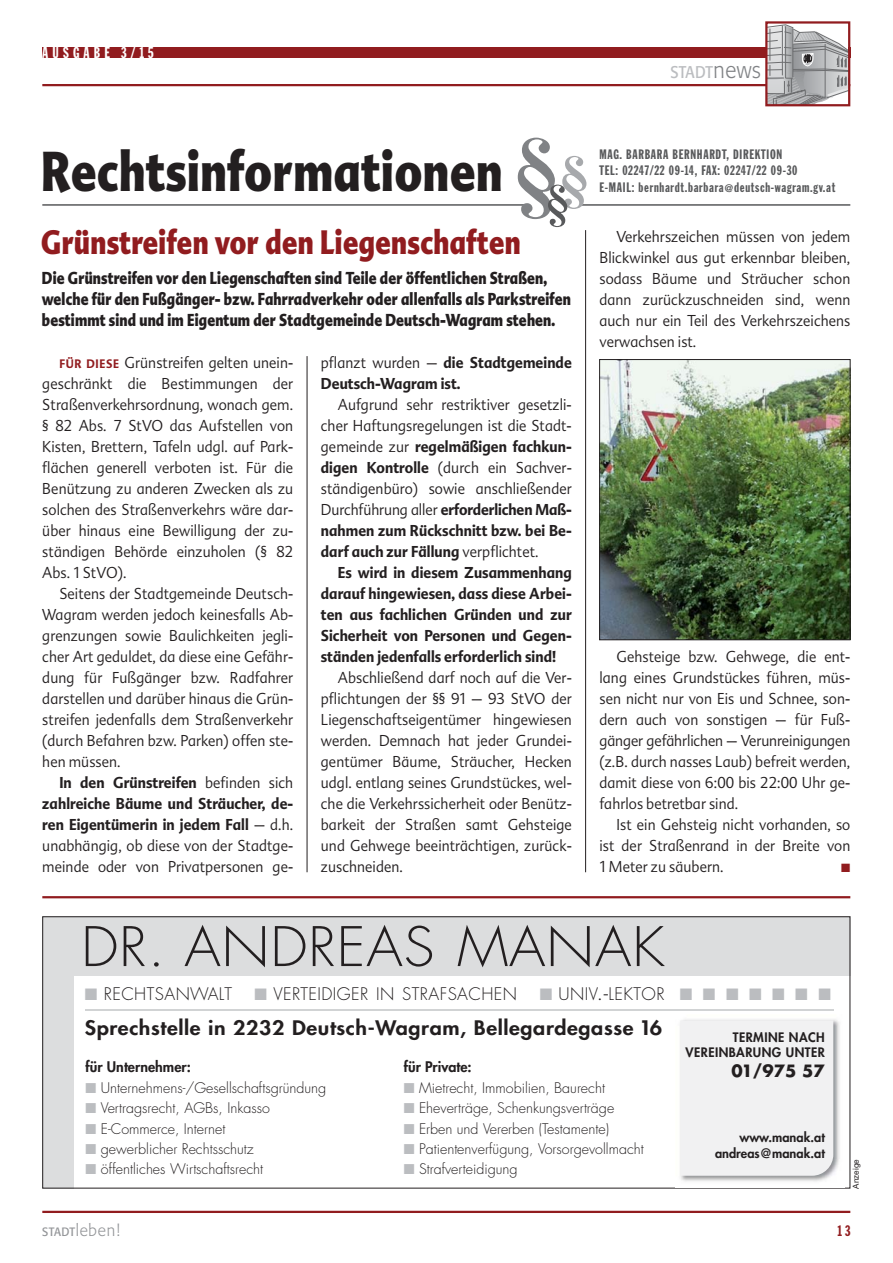
<style>
.page{position:relative;width:893px;height:1263px;background:#fff}
.page>*{position:absolute;margin:0;border:0;box-sizing:border-box;transform-origin:0 0}
.t1{font:700 99px "Bodoni";color:#808285}
.t2{font:900 54.75px "Advert";letter-spacing:.02em;color:#231f20;scale:.8 1}
.t3{font:300 52.95px "Futura";letter-spacing:.01em;color:#231f20;scale:1.08 1}
.t4{font:700 51.6px "Bodoni";color:#58595b}
.t5{font:900 33px "Advert";letter-spacing:.02em;color:#911c1f;scale:.8 1}
.t6{font:800 19.5px "Futura";letter-spacing:.03em;color:#231f20;scale:1.1 1}
.t7{font:900 16.8px/21px "Advert";letter-spacing:.015em;color:#231f20;scale:.8 1}
.t8{font:300 16.8px "Futura";letter-spacing:.025em;color:#231f20}
.t9{font:16.8px "Formata";letter-spacing:-.01em;color:#bbbdc0;scale:.9 1}
.t10{font:300 16.5px "Formata";letter-spacing:.05em;color:#939598;scale:.95 1}
.t11{font:700 16.5px "Futura";color:#231f20}
.t12{font:15.6px "Franklin Gothic Extra Cond";letter-spacing:.27em;color:#fff}
.t13{font:300 15.3px/21px "Advert";letter-spacing:.005em;color:#231f20;text-align:justify;scale:.9 1}
.t14{font:700 15.3px/21px "Advert";letter-spacing:.005em;color:#231f20;scale:.9 1}
.t15{font:15px "Franklin Gothic Extra Cond";color:#911c1f}
.t16{font:300 14.25px "Futura";color:#231f20}
.t17{font:800 14.25px "Futura";color:#231f20}
.t18{font:13.5px/16.5px "Franklin Gothic Extra Cond";letter-spacing:.055em;color:#58595b}
.t19{font:800 12.75px/15.8px "Futura";letter-spacing:.035em;color:#231f20;text-align:right}
.t20{font:800 12.75px/15.8px "Futura";color:#231f20;text-align:right}
.t21{font:12px "Zapf Dingbats";color:#911c1f}
.t22{font:8.25px "Helvetica Neue";color:#231f20}
.s1{font-weight:300;font-size:23.25px;color:#808285}
.s2{font-size:64.5px;color:#a7a9ac}
.s3{font-weight:700;font-size:12px;color:#911c1f}
.s4{font-weight:700}
.s5{font-weight:300}
.s6{color:#bbbdc0}
.s7{font-size:22.5px}
.s8{font-weight:400;font-size:12px}
</style>
<div class="page">
<hr style="left:42px;top:896px;width:808px;height:2px;background:#911c1f">
<div style="left:42px;top:47px;width:808px;height:10px;background:#911c1f"></div>
<hr style="left:42px;top:84px;width:808px;height:2px;background:#911c1f">
<hr style="left:42px;top:1211px;width:808px;height:2px;background:#911c1f">
<svg style="left:768px;top:24px;width:79px;height:79px;background:#b7b8ba"></svg>
<div style="left:765px;top:21px;width:85px;height:85px;border:2px solid #911c1f"></div>
<hr style="left:42px;top:204px;width:484px;height:2px;background:#58595b">
<hr style="left:581px;top:204px;width:269px;height:2px;background:#58595b">
<hr style="left:307px;top:356px;width:1px;height:516px;background:#231f20">
<hr style="left:585px;top:230px;width:1px;height:642px;background:#231f20">
<div style="left:42px;top:916px;width:808px;height:273px;background:#dcddde"></div>
<div style="left:74px;top:976px;width:776px;height:213px;background:#fff"></div>
<hr style="left:85px;top:1009px;width:748px;height:2px;background:#d1d3d4">
<img style="left:680px;top:1019px;width:160px;height:163px">
<div style="left:680px;top:1021px;width:153px;height:155px;background:#f1f1f2"></div>
<img style="left:601px;top:361px;width:247px;height:277px">
<div style="left:599px;top:359px;width:251px;height:281px;border:1px solid #231f20"></div>
<p class="t12" style="left:42px;top:47px;width:113px">AUSGABE 3/15</p>
<p class="t9" style="left:670px;top:65px;width:102px">STADT<span class="s1">news</span></p>
<h1 class="t1" style="left:511px;top:138px;width:80px">§<span class="s2">§</span></h1>
<h2 class="t2" style="left:41px;top:150px;width:578px">Rechtsinformationen</h2>
<h3 class="t5" style="left:41px;top:229px;width:601px">Grünstreifen vor den Liegenschaften</h3>
<p class="t7" style="left:42px;top:270px;width:662px">Die Grünstreifen vor den Liegenschaften sind Teile der öffentlichen Straßen, welche für den Fußgänger- bzw. Fahrradverkehr oder allenfalls als Parkstreifen bestimmt sind und im Eigentum der Stadtgemeinde Deutsch-Wagram stehen.</p>
<p class="t13" style="left:42px;top:354px;width:280px;text-indent:17px"><span class="s3">FÜR DIESE</span> Grünstreifen gelten unein&shy;geschränkt die Bestimmungen der Straßenverkehrsordnung, wonach gem. § 82 Abs. 7 StVO das Aufstellen von Kisten, Brettern, Tafeln udgl. auf Park&shy;flächen generell verboten ist. Für die Benützung zu anderen Zwecken als zu solchen des Straßenverkehrs wäre dar&shy;über hinaus eine Bewilligung der zu&shy;ständigen Behörde einzuholen (§ 82<br>Abs. 1 StVO).</p>
<p class="t13" style="left:42px;top:585px;width:280px;text-indent:17px">Seitens der Stadtgemeinde Deutsch-Wagram werden jedoch keinesfalls Ab&shy;grenzungen sowie Baulichkeiten jegli&shy;cher Art geduldet, da diese eine Gefähr&shy;dung für Fußgänger bzw. Radfahrer darstellen und darüber hinaus die Grün&shy;streifen jedenfalls dem Straßenverkehr (durch Befahren bzw. Parken) offen ste&shy;hen müssen.</p>
<p class="t13" style="left:42px;top:774px;width:280px;text-indent:17px"><span class="s4">In den Grünstreifen</span> befinden sich <span class="s4">zahlreiche Bäume und Sträucher, de&shy;ren Eigentümerin in jedem Fall</span> – d.h. unabhängig, ob diese von der Stadtge&shy;meinde oder von Privatpersonen ge-</p>
<h3 class="t4" style="left:545px;top:185px;width:27px">§</h3>
<p class="t14" style="left:321px;top:354px;width:280px"><span class="s5">pflanzt wurden –</span> die Stadtgemeinde<br>Deutsch-Wagram ist.</p>
<p class="t13" style="left:321px;top:396px;width:280px;text-indent:17px">Aufgrund sehr restriktiver gesetzli&shy;cher Haftungsregelungen ist die Stadt&shy;gemeinde zur <span class="s4">regelmäßigen fachkun&shy;digen Kontrolle</span> (durch ein Sachver&shy;ständigenbüro) sowie anschließender Durchführung aller <span class="s4">erforderlichen Maß&shy;nahmen zum Rückschnitt bzw. bei Be&shy;darf auch zur Fällung</span> verpflichtet.</p>
<p class="t14" style="left:321px;top:564px;width:280px;text-align:justify;text-indent:17px">Es wird in diesem Zusammenhang darauf hingewiesen, dass diese Arbei&shy;ten aus fachlichen Gründen und zur Sicherheit von Personen und Gegen&shy;ständen jedenfalls erforderlich sind!</p>
<p class="t13" style="left:321px;top:669px;width:280px;text-indent:17px">Abschließend darf noch auf die Ver&shy;pflichtungen der §§ 91 – 93 StVO der Liegenschaftseigentümer hingewiesen werden. Demnach hat jeder Grundei&shy;gentümer Bäume, Sträucher, Hecken udgl. entlang seines Grundstückes, wel&shy;che die Verkehrssicherheit oder Benütz&shy;barkeit der Straßen samt Gehsteige und Gehwege beeinträchtigen, zurück&shy;zuschneiden.</p>
<p class="t18" style="left:599px;top:146px;width:199px">MAG. BARBARA BERNHARDT, DIREKTION<br>TEL: 02247/22 09-14, FAX: 02247/22 09-30</p>
<p class="t18" style="left:599px;top:179px;width:237px">E-MAIL: bernhardt.barbara@deutsch-wagram.gv.at</p>
<p class="t13" style="left:599px;top:228px;width:280px;text-indent:17px">Verkehrszeichen müssen von jedem Blickwinkel aus gut erkennbar bleiben, sodass Bäume und Sträucher schon dann zurückzuschneiden sind, wenn auch nur ein Teil des Verkehrszeichens verwachsen ist.</p>
<p class="t13" style="left:599px;top:648px;width:280px;text-indent:17px">Gehsteige bzw. Gehwege, die ent&shy;lang eines Grundstückes führen, müs&shy;sen nicht nur von Eis und Schnee, son&shy;dern auch von sonstigen – für Fuß&shy;gänger gefährlichen – Verunreinigungen (z.B. durch nasses Laub) befreit werden, damit diese von 6:00 bis 22:00 Uhr ge&shy;fahrlos betretbar sind.</p>
<p class="t13" style="left:599px;top:816px;width:280px;text-indent:17px">Ist ein Gehsteig nicht vorhanden, so ist der Straßenrand in der Breite von 1 Meter zu säubern.</p>
<p class="t21" style="left:841px;top:862px;width:11px">■</p>
<h3 class="t3" style="left:81px;top:922px;width:542px">DR. ANDREAS MANAK</h3>
<p class="t8" style="left:85px;top:986px;width:149px"><span class="s6">■</span> RECHTSANWALT</p>
<p class="t8" style="left:255px;top:986px;width:264px"><span class="s6">■</span> VERTEIDIGER IN STRAFSACHEN</p>
<p class="t8" style="left:540px;top:986px;width:293px"><span class="s6">■</span> UNIV<span class="s7">.-</span>LEKTOR <span class="s6">■</span> <span class="s6">■</span> <span class="s6">■</span> <span class="s6">■</span> <span class="s6">■</span> <span class="s6">■</span> <span class="s6">■</span></p>
<p class="t6" style="left:85px;top:1018px;width:526px">Sprechstelle in 2232 Deutsch-Wagram, Bellegardegasse 16</p>
<p class="t17" style="left:86px;top:1060px;width:107px">für Unternehmer:</p>
<p class="t16" style="left:86px;top:1081px;width:242px"><span class="s6">■</span> Unternehmens-/Gesellschaftsgründung</p>
<p class="t16" style="left:86px;top:1102px;width:186px"><span class="s6">■</span> Vertragsrecht, AGBs, Inkasso</p>
<p class="t16" style="left:86px;top:1122px;width:141px"><span class="s6">■</span> E-Commerce, Internet</p>
<p class="t16" style="left:86px;top:1142px;width:170px"><span class="s6">■</span> gewerblicher Rechtsschutz</p>
<p class="t16" style="left:86px;top:1162px;width:179px"><span class="s6">■</span> öffentliches Wirtschaftsrecht</p>
<p class="t19" style="left:685px;top:1030px;width:141px">TERMINE NACH<br>VEREINBARUNG UNTER</p>
<p class="t11" style="left:731px;top:1063px;width:95px">01/975 57</p>
<p class="t17" style="left:404px;top:1060px;width:69px">für Private:</p>
<p class="t16" style="left:404px;top:1081px;width:203px"><span class="s6">■</span> Mietrecht, Immobilien, Baurecht</p>
<p class="t16" style="left:404px;top:1102px;width:212px"><span class="s6">■</span> Eheverträge, Schenkungsverträge</p>
<p class="t16" style="left:404px;top:1122px;width:207px"><span class="s6">■</span> Erben und Vererben (Testamente)</p>
<p class="t16" style="left:404px;top:1142px;width:241px"><span class="s6">■</span> Patientenverfügung, Vorsorgevollmacht</p>
<p class="t16" style="left:404px;top:1162px;width:115px"><span class="s6">■</span> Strafverteidigung</p>
<p class="t20" style="left:715px;top:1130px;width:111px">www.manak.at andreas@manak.at</p>
<p class="t22" style="left:853px;top:1189px;width:31px;rotate:-90deg">Anzeige</p>
<p class="t10" style="left:42px;top:1223px;width:83px"><span class="s8">STADT</span>leben!</p>
<p class="t15" style="left:838px;top:1225px;width:14px">13</p>
</div>
